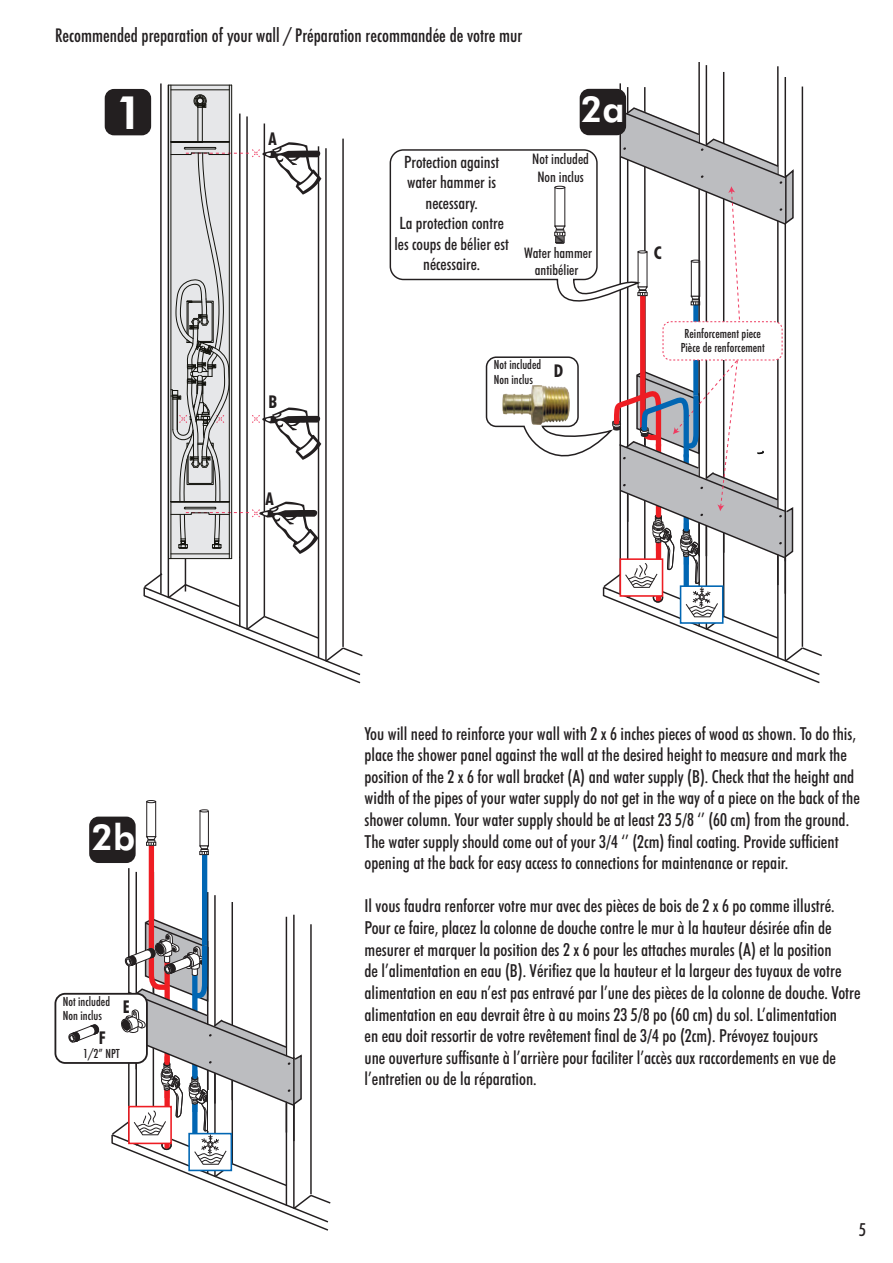
<style>
.page{position:relative;width:893px;height:1263px;background:#fff}
.page>*{position:absolute;margin:0;border:0;box-sizing:border-box;transform-origin:0 0}
.t1{font:800 45.9px "Futura BT";color:#fff}
.t2{font:800 36px "Futura BT";color:#fff}
.t3{font:500 condensed 18px/21.6px "Futura BT";color:#231f20}
.t4{font:500 condensed 18px "Futura";color:#231f20}
.t5{font:700 condensed 17.7px "Futura BT";color:#231f20}
.t6{font:500 condensed 17.1px/20.4px "Futura BT";color:#231f20;text-align:center}
.t7{font:500 condensed 14.55px/17.5px "Futura BT";color:#231f20;text-align:center}
.t8{font:500 condensed 12px/14.4px "Futura";color:#231f20}
</style>
<div class="page">
<hr style="left:239px;top:114px;width:2px;height:512px;background:#231f20">
<hr style="left:185px;top:97px;width:1px;height:494px;background:#231f20">
<hr style="left:246px;top:116px;width:2px;height:513px;background:#231f20">
<hr style="left:168px;top:85px;width:1px;height:513px;background:#231f20">
<hr style="left:325px;top:148px;width:2px;height:513px;background:#231f20">
<hr style="left:318px;top:146px;width:1px;height:512px;background:#231f20">
<hr style="left:264px;top:123px;width:1px;height:493px;background:#231f20">
<hr style="left:342px;top:139px;width:2px;height:508px;background:#231f20">
<svg style="left:143px;top:572px;width:220px;height:112px"></svg>
<hr style="left:160px;top:83px;width:2px;height:511px;background:#231f20">
<div style="left:105px;top:89px;width:46px;height:46px;background:#231f20;border-radius:9px"></div>
<hr style="left:644px;top:87px;width:2px;height:360px;background:#231f20">
<hr style="left:698px;top:62px;width:2px;height:491px;background:#231f20">
<hr style="left:627px;top:87px;width:1px;height:435px;background:#231f20">
<hr style="left:785px;top:77px;width:1px;height:517px;background:#231f20">
<hr style="left:802px;top:87px;width:1px;height:560px;background:#231f20">
<hr style="left:777px;top:66px;width:2px;height:519px;background:#231f20">
<hr style="left:723px;top:72px;width:1px;height:481px;background:#231f20">
<hr style="left:706px;top:65px;width:1px;height:491px;background:#231f20">
<hr style="left:619px;top:83px;width:2px;height:511px;background:#231f20">
<div style="left:580px;top:89px;width:46px;height:46px;background:#231f20;border-radius:9px"></div>
<div style="left:89px;top:817px;width:47px;height:46px;background:#231f20;border-radius:9px"></div>
<div style="left:200px;top:811px;width:9px;height:35px;border:1px solid #231f20"></div>
<svg style="left:200px;top:809px;width:9px;height:3px"></svg>
<div style="left:147px;top:801px;width:9px;height:36px;border:1px solid #231f20"></div>
<svg style="left:147px;top:800px;width:9px;height:3px"></svg>
<div style="left:54px;top:993px;width:94px;height:71px;border:2px solid #231f20;border-radius:10px"></div>
<svg style="left:110px;top:836px;width:221px;height:395px"></svg>
<svg style="left:69px;top:1024px;width:30px;height:19px"></svg>
<div style="left:169px;top:85px;width:63px;height:473px;background:#e6e7e9"></div>
<svg style="left:389px;top:106px;width:433px;height:578px"></svg>
<hr style="left:168px;top:85px;width:1px;height:474px;background:#13130d">
<hr style="left:171px;top:85px;width:1px;height:474px;background:#13130d">
<hr style="left:169px;top:558px;width:63px;height:1px;background:#13130d">
<hr style="left:231px;top:85px;width:1px;height:474px;background:#13130d">
<hr style="left:229px;top:85px;width:1px;height:474px;background:#13130d">
<hr style="left:169px;top:85px;width:63px;height:1px;background:#13130d">
<hr style="left:171px;top:90px;width:58px;height:1px;background:#13130d">
<svg style="left:193px;top:94px;width:14px;height:14px"></svg>
<hr style="left:202px;top:107px;width:1px;height:35px;background:#13130d">
<hr style="left:198px;top:107px;width:1px;height:35px;background:#13130d">
<svg style="left:170px;top:142px;width:151px;height:417px"></svg>
<p class="t4" style="left:55px;top:24px;width:469px">Recommended preparation of your wall / Préparation recommandée de votre mur</p>
<p class="t1" style="left:115px;top:85px;width:30px">1</p>
<p class="t2" style="left:580px;top:87px;width:46px">2a</p>
<p class="t2" style="left:91px;top:816px;width:46px">2b</p>
<p class="t8" style="left:63px;top:994px;width:68px">Not included<br>Non inclus <sup>E</sup></p>
<p class="t5" style="left:99px;top:1027px;width:8px">F</p>
<p class="t8" style="left:83px;top:1046px;width:38px">1/2” NPT</p>
<p class="t5" style="left:268px;top:128px;width:10px">A</p>
<p class="t5" style="left:268px;top:391px;width:10px">B</p>
<p class="t5" style="left:266px;top:488px;width:10px">A</p>
<p class="t6" style="left:395px;top:151px;width:116px">Protection against water hammer is necessary.<br>La protection contre les coups de bélier est nécessaire.</p>
<p class="t7" style="left:532px;top:150px;width:58px">Not included<br>Non inclus</p>
<p class="t7" style="left:524px;top:243px;width:69px">Water hammer antibélier</p>
<p class="t5" style="left:654px;top:242px;width:10px">C</p>
<p class="t8" style="left:494px;top:358px;width:71px">Not included<br>Non inclus <sup>D</sup></p>
<p class="t8" style="left:681px;top:326px;width:85px;text-align:center">Reinforcement piece<br>Pièce de renforcement</p>
<p class="t3" style="left:364px;top:722px;width:497px">You will need to reinforce your wall with 2 x 6 inches pieces of wood as shown. To do this, place the shower panel against the wall at the desired height to measure and mark the position of the 2 x 6 for wall bracket (A) and water supply (B). Check that the height and width of the pipes of your water supply do not get in the way of a piece on the back of the shower column. Your water supply should be at least 23 5/8 ‘’ (60 cm) from the ground.<br>The water supply should come out of your 3/4 ‘’ (2cm) final coating. Provide sufficient opening at the back for easy access to connections for maintenance or repair.</p>
<p class="t3" style="left:364px;top:895px;width:498px">Il vous faudra renforcer votre mur avec des pièces de bois de 2 x 6 po comme illustré.<br>Pour ce faire, placez la colonne de douche contre le mur à la hauteur désirée afin de mesurer et marquer la position des 2 x 6 pour les attaches murales (A) et la position<br>de l’alimentation en eau (B). Vérifiez que la hauteur et la largeur des tuyaux de votre alimentation en eau n’est pas entravé par l’une des pièces de la colonne de douche. Votre alimentation en eau devrait être à au moins 23 5/8 po (60 cm) du sol. L’alimentation<br>en eau doit ressortir de votre revêtement final de 3/4 po (2cm). Prévoyez toujours<br>une ouverture suffisante à l’arrière pour faciliter l’accès aux raccordements en vue de l’entretien ou de la réparation.</p>
<p class="t3" style="left:859px;top:1218px;width:8px">5</p>
</div>
